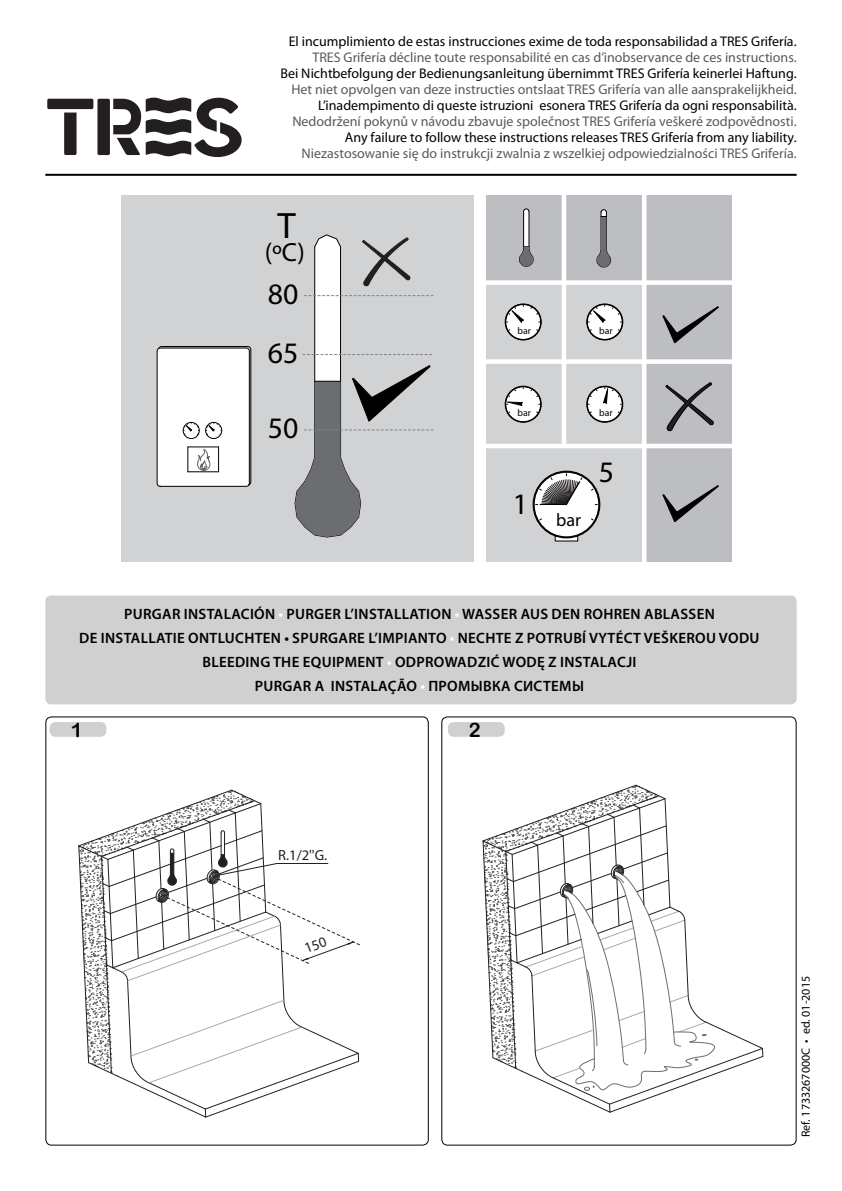
<style>
.page{position:relative;width:842px;height:1191px;background:#fff}
.page>*{position:absolute;margin:0;border:0;box-sizing:border-box;transform-origin:0 0}
.t1{font:36.8px "Myriad Pro";color:#000}
.t2{font:29.8px "Myriad Pro";color:#000}
.t3{font:26.2px "Myriad Pro";color:#000}
.t4{font:20px "Arial Rounded MT Bold";color:#000}
.t5{font:18px "Myriad Pro";color:#000}
.t6{font:600 15px/24px "Myriad Pro";letter-spacing:.02em;color:#000;text-align:center}
.t7{font:14.6px "Myriad Pro";color:#231f20}
.t8{font:14px "Myriad Pro";color:#5a5a5a}
.t9{font:14px "Myriad Pro";color:#000}
.t10{font:12px "Myriad Pro";color:#000}
.t11{font:9.8px "Myriad Pro";color:#000}
.s1{color:#fff}
</style>
<div class="page">
<div style="left:47px;top:99px;width:46px;height:10px;background:#231f20;border-radius:2px"></div>
<svg style="left:64px;top:112px;width:13px;height:43px"></svg>
<div style="left:97px;top:99px;width:13px;height:56px;background:#231f20;border-radius:2px"></div>
<svg style="left:113px;top:98px;width:129px;height:59px"></svg>
<hr style="left:45px;top:174px;width:752px;height:2px;background:#000">
<div style="left:45px;top:595px;width:752px;height:109px;background:#d0d0d0;border-radius:6px"></div>
<div style="left:486px;top:195px;width:246px;height:367px;background:#bdbec1"></div>
<div style="left:486px;top:283px;width:158px;height:279px;background:#d1d2d4"></div>
<svg style="left:557px;top:538px;width:19px;height:1px"></svg>
<div style="left:122px;top:195px;width:352px;height:367px;background:#d1d2d4"></div>
<svg style="left:157px;top:346px;width:94px;height:141px;background:#ededed"></svg>
<svg style="left:662px;top:485px;width:57px;height:37px"></svg>
<svg style="left:666px;top:382px;width:48px;height:50px"></svg>
<svg style="left:662px;top:306px;width:57px;height:37px"></svg>
<svg style="left:533px;top:471px;width:67px;height:67px"></svg>
<div style="left:555px;top:536px;width:23px;height:5px;border:1px solid #000"></div>
<svg style="left:596px;top:209px;width:15px;height:58px"></svg>
<svg style="left:519px;top:208px;width:15px;height:59px"></svg>
<div style="left:586px;top:386px;width:37px;height:36px;border:1px solid #000;border-radius:50%"></div>
<svg style="left:587px;top:386px;width:36px;height:36px"></svg>
<svg style="left:505px;top:386px;width:36px;height:36px"></svg>
<div style="left:586px;top:304px;width:37px;height:36px;border:1px solid #000;border-radius:50%"></div>
<svg style="left:587px;top:304px;width:36px;height:36px"></svg>
<svg style="left:505px;top:304px;width:36px;height:36px"></svg>
<svg style="left:295px;top:234px;width:139px;height:303px"></svg>
<hr style="left:480px;top:444px;width:256px;height:4px;background:#fff">
<div style="left:480px;top:359px;width:256px;height:5px;background:#fff"></div>
<div style="left:481px;top:280px;width:256px;height:5px;background:#fff"></div>
<hr style="left:642px;top:192px;width:4px;height:373px;background:#fff">
<hr style="left:562px;top:189px;width:4px;height:257px;background:#fff">
<svg style="left:482px;top:784px;width:282px;height:329px"></svg>
<div style="left:441px;top:716px;width:356px;height:429px;border:1px solid #000;border-radius:6px"></div>
<div style="left:50px;top:722px;width:56px;height:15px;background:#d0d0d0;border-radius:6px"></div>
<div style="left:448px;top:722px;width:57px;height:15px;background:#d0d0d0;border-radius:6px"></div>
<svg style="left:78px;top:789px;width:282px;height:329px"></svg>
<p class="t9" style="left:289px;top:36px;width:509px">El incumplimiento de estas instrucciones exime de toda responsabilidad a TRES Grifería.</p>
<p class="t8" style="left:312px;top:52px;width:486px">TRES Grifería décline toute responsabilité en cas d’inobservance de ces instructions.</p>
<p class="t9" style="left:280px;top:68px;width:518px">Bei Nichtbefolgung der Bedienungsanleitung übernimmt TRES Grifería keinerlei Haftung.</p>
<p class="t8" style="left:291px;top:84px;width:507px">Het niet opvolgen van deze instructies ontslaat TRES Grifería van alle aansprakelijkheid.</p>
<p class="t9" style="left:318px;top:100px;width:480px">L’inadempimento di queste istruzioni esonera TRES Grifería da ogni responsabilità.</p>
<p class="t8" style="left:292px;top:116px;width:506px">Nedodržení pokynů v návodu zbavuje společnost TRES Grifería veškeré zodpovědnosti.</p>
<p class="t9" style="left:345px;top:132px;width:453px">Any failure to follow these instructions releases TRES Grifería from any liability.</p>
<p class="t8" style="left:302px;top:148px;width:497px">Niezastosowanie się do instrukcji zwalnia z wszelkiej odpowiedzialności TRES Grifería.</p>
<h1 class="t1" style="left:277px;top:204px;width:20px">T</h1>
<h3 class="t3" style="left:265px;top:237px;width:41px">(ºC)</h3>
<h2 class="t2" style="left:268px;top:276px;width:32px">80</h2>
<h2 class="t2" style="left:268px;top:335px;width:32px">65</h2>
<h2 class="t2" style="left:268px;top:410px;width:32px">50</h2>
<p class="t11" style="left:518px;top:325px;width:15px">bar</p>
<p class="t11" style="left:599px;top:325px;width:15px">bar</p>
<p class="t11" style="left:518px;top:407px;width:15px">bar</p>
<p class="t11" style="left:599px;top:407px;width:15px">bar</p>
<h2 class="t2" style="left:513px;top:486px;width:17px">1</h2>
<p class="t5" style="left:556px;top:510px;width:26px">bar</p>
<h2 class="t2" style="left:599px;top:454px;width:17px">5</h2>
<p class="t6" style="left:79px;top:603px;width:682px">PURGAR INSTALACIÓN <span class="s1">•</span> PURGER L’INSTALLATION <span class="s1">•</span> WASSER AUS DEN ROHREN ABLASSEN<br>DE INSTALLATIE ONTLUCHTEN • SPURGARE L’IMPIANTO <span class="s1">•</span> NECHTE Z POTRUBÍ VYTÉCT VEŠKEROU VODU BLEEDING THE EQUIPMENT <span class="s1">•</span> ODPROWADZIĆ WODĘ Z INSTALACJI<br>PURGAR A INSTALAÇÃO <span class="s1">•</span> ПРОМЫВКА СИСТЕМЫ</p>
<h3 class="t4" style="left:71px;top:717px;width:13px">1</h3>
<h3 class="t4" style="left:469px;top:717px;width:13px">2</h3>
<p class="t7" style="left:278px;top:846px;width:50px">R.1/2''G.</p>
<p class="t10" style="left:801px;top:1137px;width:163px;rotate:-90deg">Ref. 1733267000C • ed. 01-2015</p>
</div>
